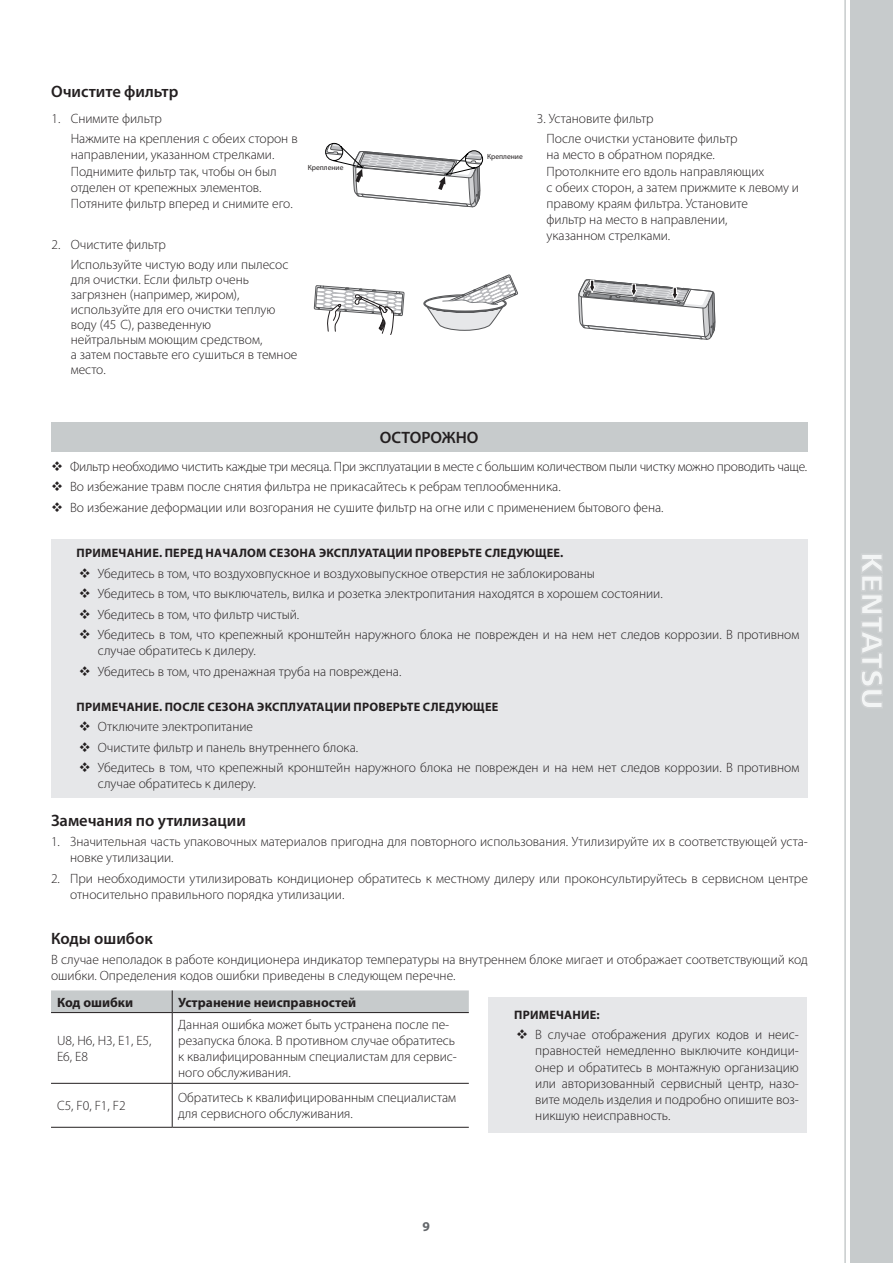
<style>
.page{position:relative;width:893px;height:1263px;background:#fff}
.page>*{position:absolute;margin:0;border:0;box-sizing:border-box;transform-origin:0 0}
.t1{font:600 16.5px "Myriad Pro";color:#231f20}
.t2{font:300 13.5px/16.2px "Myriad Pro";color:#231f20}
.t3{font:700 13.5px "Myriad Pro";color:#231f20}
.t4{font:700 13.5px "Myriad Pro";color:#64676b}
.t5{font:700 12.3px "Myriad Pro";letter-spacing:.02em;color:#231f20}
.t6{font:7.5px "Myriad Pro";color:#231f20}
</style>
<div class="page">
<div style="left:850px;top:0;width:43px;height:1263px;background:#c7cbcc"></div>
<hr style="left:844px;top:0;width:2px;height:1263px;background:#c7cbcc">
<svg style="left:861px;top:555px;width:21px;height:152px"></svg>
<div style="left:51px;top:422px;width:756px;height:30px;background:#c7cbcc"></div>
<div style="left:51px;top:539px;width:757px;height:258px;background:#e6e7e9"></div>
<hr style="left:172px;top:1013px;width:1px;height:70px;background:#231f20">
<hr style="left:51px;top:1083px;width:121px;height:1px;background:#231f20">
<hr style="left:172px;top:1083px;width:297px;height:1px;background:#231f20">
<hr style="left:172px;top:1084px;width:1px;height:43px;background:#231f20">
<hr style="left:51px;top:1127px;width:121px;height:1px;background:#231f20">
<hr style="left:172px;top:1127px;width:297px;height:1px;background:#231f20">
<div style="left:51px;top:990px;width:418px;height:22px;background:#c7cbcc"></div>
<hr style="left:51px;top:1012px;width:121px;height:1px;background:#231f20">
<hr style="left:172px;top:1012px;width:297px;height:1px;background:#231f20">
<div style="left:488px;top:997px;width:319px;height:135px;background:#e6e7e9"></div>
<svg style="left:325px;top:143px;width:158px;height:65px"></svg>
<svg style="left:314px;top:285px;width:91px;height:50px"></svg>
<svg style="left:423px;top:274px;width:95px;height:57px"></svg>
<svg style="left:578px;top:279px;width:138px;height:61px"></svg>
<p class="t1" style="left:51px;top:81px;width:129px">Очистите фильтр</p>
<p class="t2" style="left:71px;top:108px;width:228px;line-height:20.4px;text-indent:-19px">1. Снимите фильтр<br>Нажмите на крепления с обеих сторон в</p>
<p class="t2" style="left:71px;top:147px;width:224px">направлении, указанном стрелками.<br>Поднимите фильтр так, чтобы он был отделен от крепежных элементов.<br>Потяните фильтр вперед и снимите его.</p>
<p class="t2" style="left:71px;top:234px;width:219px;line-height:20.4px;text-indent:-19px">2. Очистите фильтр<br>Используйте чистую воду или пылесос</p>
<p class="t2" style="left:71px;top:272px;width:228px;line-height:15px">для очистки. Если фильтр очень загрязнен (например, жиром), используйте для его очистки теплую воду (45 С), разведенную<br>нейтральным моющим средством,<br>а затем поставьте его сушиться в темное место.</p>
<p class="t6" style="left:308px;top:163px;width:37px">Крепление</p>
<p class="t6" style="left:487px;top:151px;width:37px">Крепление</p>
<p class="t2" style="left:546px;top:108px;width:193px;line-height:20.4px;text-indent:-10px">3. Установите фильтр<br>После очистки установите фильтр</p>
<p class="t2" style="left:546px;top:147px;width:254px">на место в обратном порядке.<br>Протолкните его вдоль направляющих<br>с обеих сторон, а затем прижмите к левому и правому краям фильтра. Установите<br>фильтр на место в направлении,<br>указанном стрелками.</p>
<p class="t1" style="left:380px;top:427px;width:100px">ОСТОРОЖНО</p>
<p class="t2" style="left:70px;top:456px;width:739px;line-height:20.4px">Фильтр необходимо чистить каждые три месяца. При эксплуатации в месте с большим количеством пыли чистку можно проводить чаще.<br>Во избежание травм после снятия фильтра не прикасайтесь к ребрам теплообменника.<br>Во избежание деформации или возгорания не сушите фильтр на огне или с применением бытового фена.</p>
<p class="t5" style="left:77px;top:545px;width:488px">ПРИМЕЧАНИЕ. ПЕРЕД НАЧАЛОМ СЕЗОНА ЭКСПЛУАТАЦИИ ПРОВЕРЬТЕ СЛЕДУЮЩЕЕ.</p>
<p class="t2" style="left:98px;top:563px;width:703px;line-height:20.4px">Убедитесь в том, что воздуховпускное и воздуховыпускное отверстия не заблокированы<br>Убедитесь в том, что выключатель, вилка и розетка электропитания находятся в хорошем состоянии.<br>Убедитесь в том, что фильтр чистый.<br>Убедитесь в том, что крепежный кронштейн наружного блока не поврежден и на нем нет следов коррозии. В противном</p>
<p class="t2" style="left:98px;top:640px;width:305px;line-height:20.4px">случае обратитесь к дилеру.<br>Убедитесь в том, что дренажная труба на повреждена.</p>
<p class="t5" style="left:77px;top:699px;width:423px">ПРИМЕЧАНИЕ. ПОСЛЕ СЕЗОНА ЭКСПЛУАТАЦИИ ПРОВЕРЬТЕ СЛЕДУЮЩЕЕ</p>
<p class="t2" style="left:98px;top:716px;width:703px;line-height:20.4px">Отключите электропитание<br>Очистите фильтр и панель внутреннего блока.<br>Убедитесь в том, что крепежный кронштейн наружного блока не поврежден и на нем нет следов коррозии. В противном</p>
<p class="t2" style="left:98px;top:776px;width:160px">случае обратитесь к дилеру.</p>
<p class="t1" style="left:51px;top:810px;width:196px">Замечания по утилизации</p>
<p class="t2" style="left:70px;top:833px;width:739px;text-indent:-19px">1. Значительная часть упаковочных материалов пригодна для повторного использования. Утилизируйте их в соответствующей уста&shy;новке утилизации.</p>
<p class="t2" style="left:70px;top:870px;width:739px;text-indent:-19px">2. При необходимости утилизировать кондиционер обратитесь к местному дилеру или проконсультируйтесь в сервисном центре относительно правильного порядка утилизации.</p>
<p class="t1" style="left:51px;top:927px;width:103px">Коды ошибок</p>
<p class="t2" style="left:51px;top:951px;width:758px">В случае неполадок в работе кондиционера индикатор температуры на внутреннем блоке мигает и отображает соответствующий код ошибки. Определения кодов ошибки приведены в следующем перечне.</p>
<p class="t3" style="left:57px;top:993px;width:78px">Код ошибки</p>
<p class="t3" style="left:178px;top:993px;width:180px">Устранение неисправностей</p>
<p class="t2" style="left:57px;top:1032px;width:96px">U8, H6, H3, E1, E5,<br>E6, E8</p>
<p class="t5" style="left:514px;top:1006px;width:87px">ПРИМЕЧАНИЕ:</p>
<p class="t2" style="left:535px;top:1026px;width:265px;text-align:justify">В случае отображения других кодов и неис&shy;правностей немедленно выключите кондици&shy;онер и обратитесь в монтажную организацию или авторизованный сервисный центр, назо&shy;вите модель изделия и подробно опишите воз&shy;никшую неисправность.</p>
<p class="t2" style="left:178px;top:1016px;width:280px">Данная ошибка может быть устранена после пе&shy;резапуска блока. В противном случае обратитесь к квалифицированным специалистам для сервис&shy;ного обслуживания.</p>
<p class="t2" style="left:57px;top:1097px;width:70px">C5, F0, F1, F2</p>
<p class="t2" style="left:178px;top:1089px;width:279px">Обратитесь к квалифицированным специалистам для сервисного обслуживания.</p>
<p class="t4" style="left:422px;top:1218px;width:9px">9</p>
</div>
